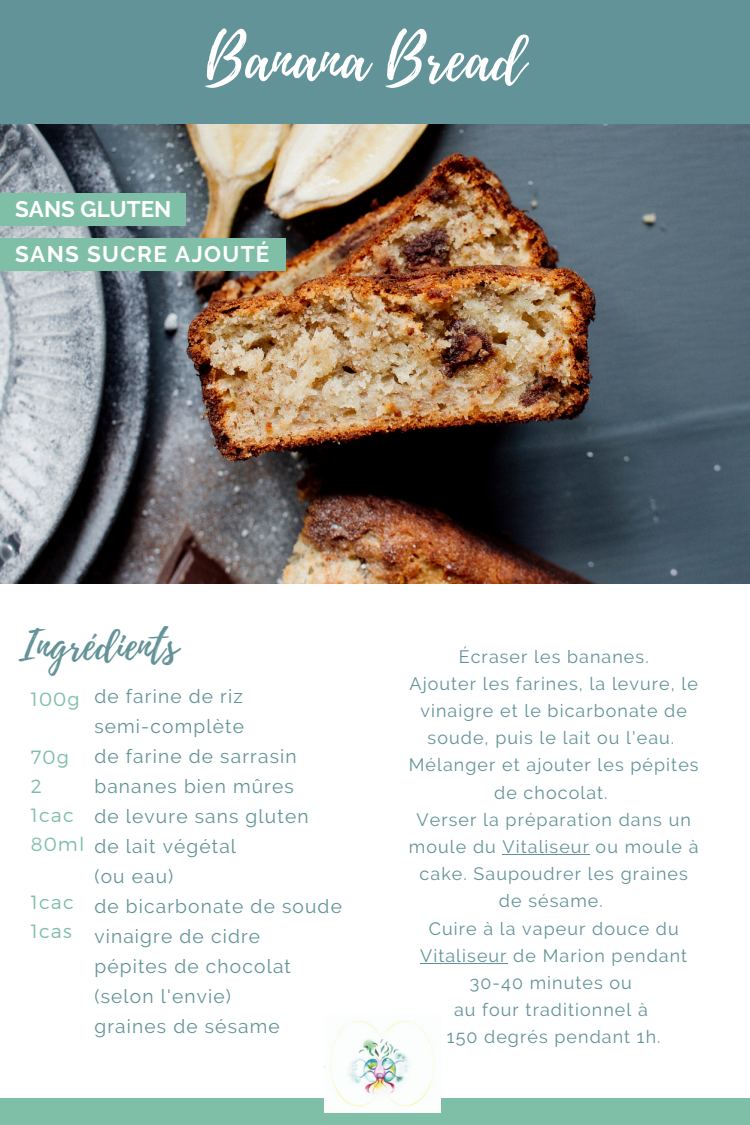
<style>
.page{position:relative;width:750px;height:1125px;background:#fff}
.page>*{position:absolute;margin:0;border:0;box-sizing:border-box;transform-origin:0 0}
.t1{font:61.88px "Playlist Script";color:#fff}
.t2{font:41.25px "Playlist Script";color:#629398}
.t3{font:700 22.5px/45.1px "Raleway";letter-spacing:.06em;color:#fff}
.t4{font:19.12px/30px "Raleway";letter-spacing:.06em;color:#629398}
.t5{font:300 19.12px/29px "Montserrat";letter-spacing:.06em;color:#7fbfa8}
.t6{font:17.88px/27.2px "Raleway";letter-spacing:.06em;color:#629398;text-align:center}
</style>
<div class="page">
<div style="left:0;top:0;width:750px;height:125px;background:#629398"></div>
<div style="left:0;top:1099px;width:750px;height:26px;background:#7fbfa8"></div>
<img style="left:324px;top:1021px;width:116px;height:92px">
<img style="left:0;top:125px;width:750px;height:459px">
<div style="left:0;top:193px;width:186px;height:33px;background:#7fbfa8"></div>
<div style="left:0;top:238px;width:286px;height:33px;background:#7fbfa8"></div>
<hr style="left:503px;top:854px;width:87px;height:1px;background:#629398">
<hr style="left:420px;top:963px;width:88px;height:1px;background:#629398">
<h1 class="t1" style="left:205px;top:15px;width:321px">Banana Bread</h1>
<p class="t3" style="left:15px;top:187px;width:256px">SANS GLUTEN<br>SANS SUCRE AJOUTÉ</p>
<h2 class="t2" style="left:19px;top:615px;width:161px">Ingrédients</h2>
<p class="t5" style="left:31px;top:684px;width:50px">100g</p>
<p class="t5" style="left:31px;top:742px;width:55px">70g<br>2<br>1cac<br>80ml</p>
<p class="t5" style="left:31px;top:887px;width:45px">1cac<br>1cas</p>
<p class="t4" style="left:94px;top:681px;width:249px">de farine de riz semi-complète<br>de farine de sarrasin bananes bien mûres<br>de levure sans gluten<br>de lait végétal<br>(ou eau)<br>de bicarbonate de soude vinaigre de cidre<br>pépites de chocolat (selon l'envie)<br>graines de sésame</p>
<p class="t6" style="left:409px;top:643px;width:291px">Écraser les bananes.<br>Ajouter les farines, la levure, le vinaigre et le bicarbonate de soude, puis le lait ou l'eau.<br>Mélanger et ajouter les pépites de chocolat.<br>Verser la préparation dans un moule du Vitaliseur ou moule à cake. Saupoudrer les graines de sésame.<br>Cuire à la vapeur douce du<br>Vitaliseur de Marion pendant<br>30-40 minutes ou<br>au four traditionnel à<br>150 degrés pendant 1h.</p>
</div>
